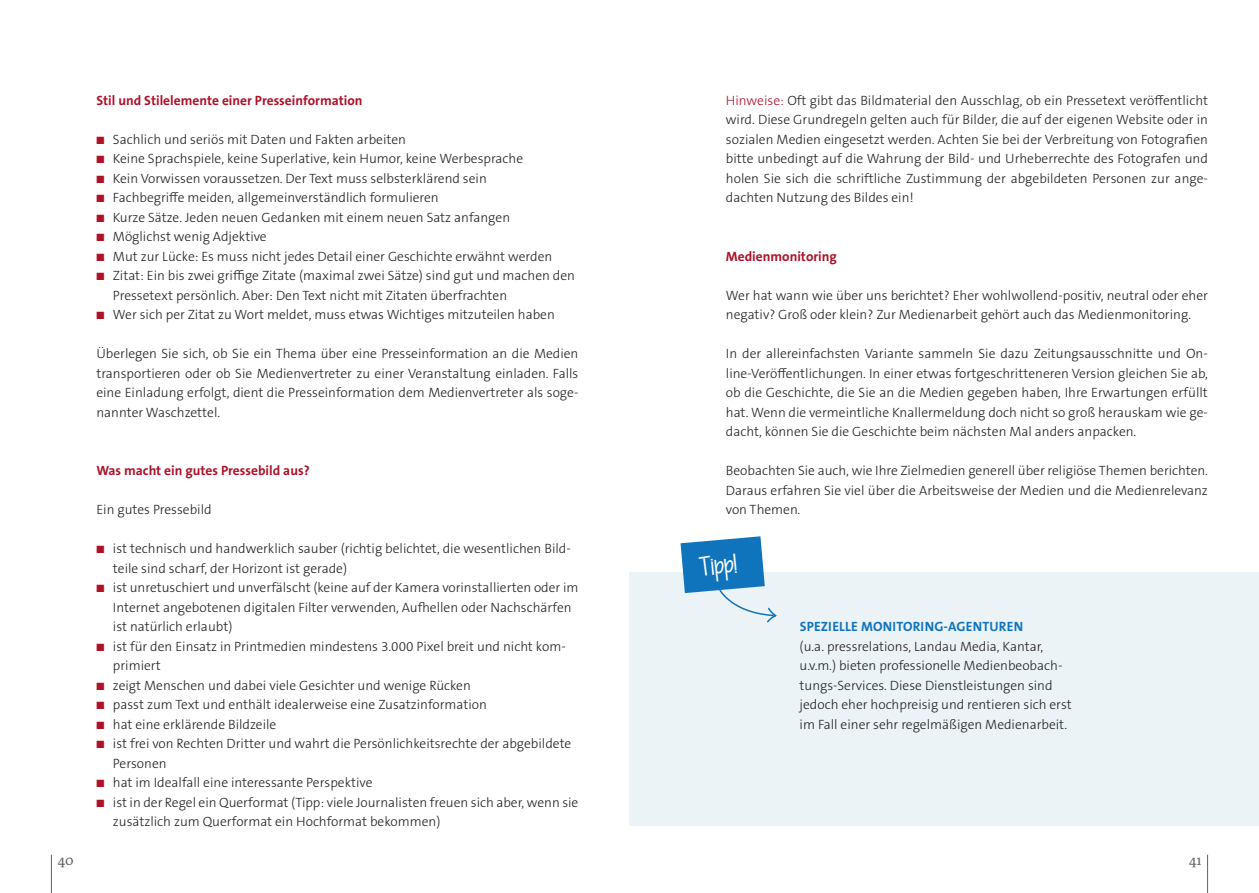
<style>
.page{position:relative;width:1259px;height:893px;background:#fff}
.page>*{position:absolute;margin:0;border:0;box-sizing:border-box;transform-origin:0 0}
.t1{font:19.5px "KG Dropsof Jupiter";color:#fff}
.t2{font:300 13.5px/19.5px "The Sans B W3";color:#231f20}
.t3{font:700 13.5px "The Sans B W7";color:#ae1229}
.t4{font:700 13.5px "The Sans B W7";letter-spacing:.015em;color:#1074bc}
.t5{font:13.5px "The Antiqua B W5 Plain";color:#636366}
.s1{color:#ae1229}
</style>
<div class="page">
<hr style="left:51px;top:855px;width:1px;height:38px;background:#636366">
<hr style="left:1207px;top:855px;width:1px;height:38px;background:#636366">
<div style="left:629px;top:573px;width:630px;height:253px;background:#ebf3f6"></div>
<svg style="left:680px;top:536px;width:97px;height:87px"></svg>
<p class="t3" style="left:96px;top:91px;width:268px">Stil und Stilelemente einer Presseinformation</p>
<p class="t2" style="left:96px;top:129px;width:311px"><span class="s1">■</span> Sachlich und seriös mit Daten und Fakten arbeiten</p>
<p class="t2" style="left:96px;top:149px;width:428px"><span class="s1">■</span> Keine Sprachspiele, keine Superlative, kein Humor, keine Werbesprache</p>
<p class="t2" style="left:96px;top:168px;width:392px"><span class="s1">■</span> Kein Vorwissen voraussetzen. Der Text muss selbsterklärend sein</p>
<p class="t2" style="left:96px;top:188px;width:344px"><span class="s1">■</span> Fachbegriffe meiden, allgemeinverständlich formulieren</p>
<p class="t2" style="left:96px;top:207px;width:415px"><span class="s1">■</span> Kurze Sätze. Jeden neuen Gedanken mit einem neuen Satz anfangen</p>
<p class="t2" style="left:96px;top:227px;width:172px"><span class="s1">■</span> Möglichst wenig Adjektive</p>
<p class="t2" style="left:96px;top:246px;width:457px"><span class="s1">■</span> Mut zur Lücke: Es muss nicht jedes Detail einer Geschichte erwähnt werden</p>
<p class="t2" style="left:113px;top:266px;width:464px;text-indent:-16px"><span class="s1">■</span> Zitat: Ein bis zwei griffige Zitate (maximal zwei Sätze) sind gut und machen den<br>Pressetext persönlich. Aber: Den Text nicht mit Zitaten überfrachten</p>
<p class="t2" style="left:96px;top:305px;width:460px"><span class="s1">■</span> Wer sich per Zitat zu Wort meldet, muss etwas Wichtiges mitzuteilen haben</p>
<p class="t2" style="left:96px;top:344px;width:483px;text-align:justify">Überlegen Sie sich, ob Sie ein Thema über eine Presseinformation an die Medien transportieren oder ob Sie Medienvertreter zu einer Veranstaltung einladen. Falls eine Einladung erfolgt, dient die Presseinformation dem Medienvertreter als soge&shy;nannter Waschzettel.</p>
<p class="t3" style="left:96px;top:462px;width:215px">Was macht ein gutes Pressebild aus?</p>
<p class="t2" style="left:96px;top:500px;width:117px">Ein gutes Pressebild</p>
<p class="t2" style="left:113px;top:539px;width:459px;text-indent:-16px"><span class="s1">■</span> ist technisch und handwerklich sauber (richtig belichtet, die wesentlichen Bild&shy;teile sind scharf, der Horizont ist gerade)</p>
<p class="t2" style="left:113px;top:578px;width:467px;text-indent:-16px"><span class="s1">■</span> ist unretuschiert und unverfälscht (keine auf der Kamera vorinstallierten oder im<br>Internet angebotenen digitalen Filter verwenden, Aufhellen oder Nachschärfen ist natürlich erlaubt)</p>
<p class="t2" style="left:113px;top:636px;width:454px;text-indent:-16px"><span class="s1">■</span> ist für den Einsatz in Printmedien mindestens 3.000 Pixel breit und nicht kom&shy;primiert</p>
<p class="t2" style="left:96px;top:675px;width:376px"><span class="s1">■</span> zeigt Menschen und dabei viele Gesichter und wenige Rücken</p>
<p class="t2" style="left:96px;top:695px;width:392px"><span class="s1">■</span> passt zum Text und enthält idealerweise eine Zusatzinformation</p>
<p class="t2" style="left:96px;top:714px;width:181px"><span class="s1">■</span> hat eine erklärende Bildzeile</p>
<p class="t2" style="left:113px;top:734px;width:460px;text-indent:-16px"><span class="s1">■</span> ist frei von Rechten Dritter und wahrt die Persönlichkeitsrechte der abgebildete<br>Personen</p>
<p class="t2" style="left:96px;top:773px;width:277px"><span class="s1">■</span> hat im Idealfall eine interessante Perspektive</p>
<p class="t2" style="left:113px;top:792px;width:467px;text-indent:-16px"><span class="s1">■</span> ist in der Regel ein Querformat (Tipp: viele Journalisten freuen sich aber, wenn sie zusätzlich zum Querformat ein Hochformat bekommen)</p>
<p class="t2" style="left:726px;top:90px;width:483px;text-align:justify"><span class="s1">Hinweise:</span> Oft gibt das Bildmaterial den Ausschlag, ob ein Pressetext veröffentlicht wird. Diese Grundregeln gelten auch für Bilder, die auf der eigenen Website oder in sozialen Medien eingesetzt werden. Achten Sie bei der Verbreitung von Fotografien bitte unbedingt auf die Wahrung der Bild- und Urheberrechte des Fotografen und holen Sie sich die schriftliche Zustimmung der abgebildeten Personen zur ange&shy;dachten Nutzung des Bildes ein!</p>
<p class="t3" style="left:726px;top:247px;width:112px">Medienmonitoring</p>
<p class="t2" style="left:726px;top:285px;width:483px">Wer hat wann wie über uns berichtet? Eher wohlwollend-positiv, neutral oder eher negativ? Groß oder klein? Zur Medienarbeit gehört auch das Medienmonitoring.</p>
<p class="t2" style="left:726px;top:344px;width:483px;text-align:justify">In der allereinfachsten Variante sammeln Sie dazu Zeitungsausschnitte und On&shy;line-Veröffentlichungen. In einer etwas fortgeschritteneren Version gleichen Sie ab, ob die Geschichte, die Sie an die Medien gegeben haben, Ihre Erwartungen erfüllt hat. Wenn die vermeintliche Knallermeldung doch nicht so groß herauskam wie ge&shy;dacht, können Sie die Geschichte beim nächsten Mal anders anpacken.</p>
<p class="t2" style="left:726px;top:461px;width:483px;text-align:justify">Beobachten Sie auch, wie Ihre Zielmedien generell über religiöse Themen berichten.<br>Daraus erfahren Sie viel über die Arbeitsweise der Medien und die Medienrelevanz von Themen.</p>
<h1 class="t1" style="left:698px;top:551px;width:39px;rotate:-5deg">Tipp!</h1>
<p class="t4" style="left:799px;top:618px;width:225px">SPEZIELLE MONITORING-AGENTUREN</p>
<p class="t2" style="left:799px;top:636px;width:274px">(u.a. pressrelations, Landau Media, Kantar, u.v.m.) bieten professionelle Medienbeobach&shy;tungs-Services. Diese Dienstleistungen sind jedoch eher hochpreisig und rentieren sich erst im Fall einer sehr regelmäßigen Medienarbeit.</p>
<p class="t5" style="left:58px;top:852px;width:17px">40</p>
<p class="t5" style="left:1189px;top:852px;width:14px">41</p>
</div>
